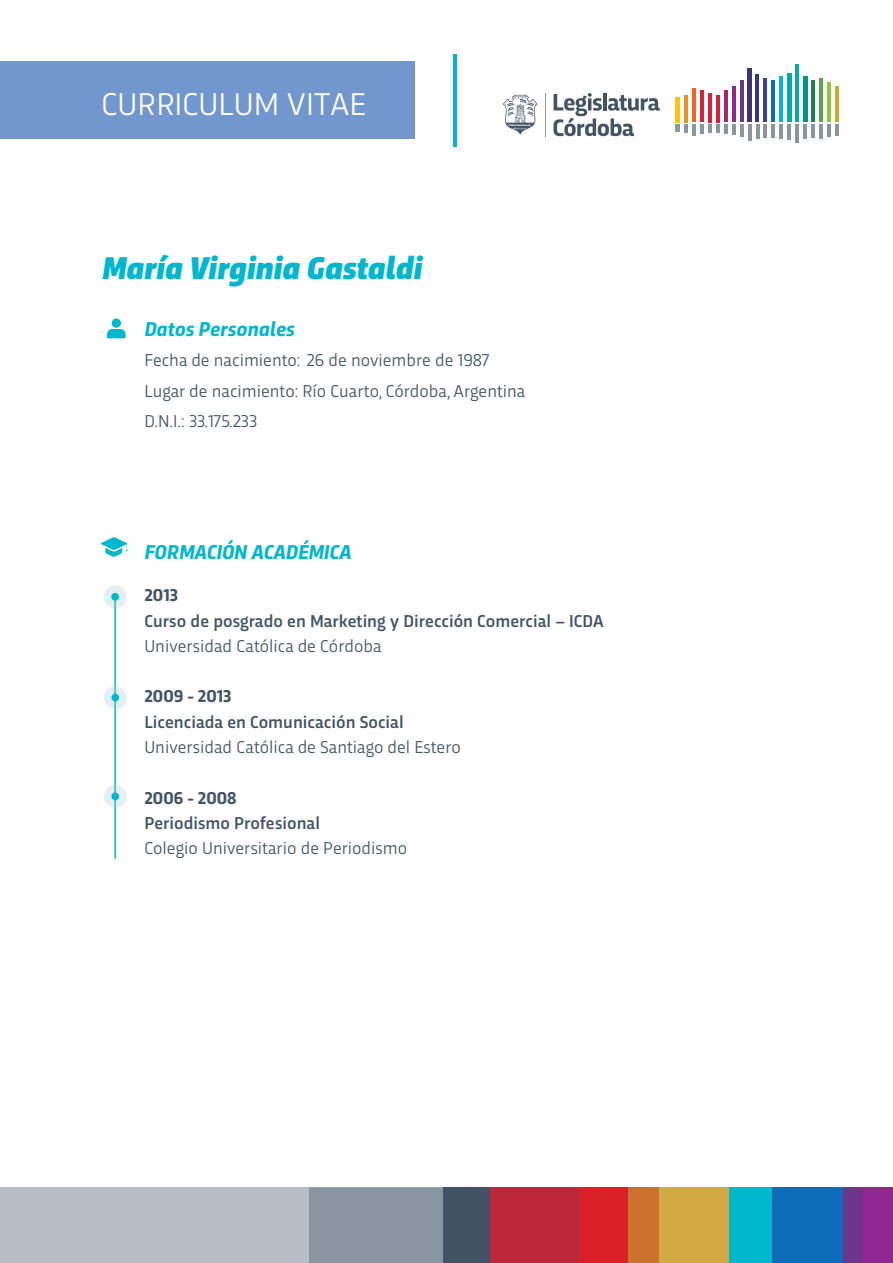
<style>
.page{position:relative;width:893px;height:1263px;background:#fff}
.page>*{position:absolute;margin:0;border:0;box-sizing:border-box;transform-origin:0 0}
.t1{font:italic 900 33px "Trasandina";color:#00b7ce}
.t2{font:33px "Trasandina";color:#fff}
.t3{font:italic 700 21px "Trasandina";color:#00b7ce}
.t4{font:18px "Trasandina";color:#425366}
.t5{font:500 18px "Trasandina";color:#425366}
.t6{font:700 18px "Trasandina";color:#425366}
</style>
<div class="page">
<div style="left:0;top:1187px;width:309px;height:76px;background:#b7bdc4"></div>
<div style="left:309px;top:1187px;width:134px;height:76px;background:#8996a1"></div>
<div style="left:484px;top:1187px;width:95px;height:76px;background:#bc273c"></div>
<div style="left:579px;top:1187px;width:50px;height:76px;background:#da2128"></div>
<div style="left:629px;top:1187px;width:31px;height:76px;background:#cc722e"></div>
<div style="left:827px;top:1187px;width:36px;height:76px;background:#6d358b"></div>
<div style="left:863px;top:1187px;width:30px;height:76px;background:#90268f"></div>
<div style="left:660px;top:1187px;width:69px;height:76px;background:#d2a942"></div>
<div style="left:443px;top:1187px;width:47px;height:76px;background:#425366"></div>
<div style="left:729px;top:1187px;width:44px;height:76px;background:#00b8ce"></div>
<div style="left:772px;top:1187px;width:70px;height:76px;background:#0e6db8"></div>
<div style="left:0;top:62px;width:415px;height:77px;background:#7197ce"></div>
<hr style="left:676px;top:97px;width:4px;height:25px;background:#fec210">
<hr style="left:684px;top:95px;width:4px;height:27px;background:#ea8f21">
<hr style="left:692px;top:89px;width:4px;height:33px;background:#f36421">
<hr style="left:700px;top:91px;width:4px;height:31px;background:#da1f38">
<hr style="left:708px;top:93px;width:4px;height:29px;background:#da1f38">
<hr style="left:716px;top:95px;width:4px;height:27px;background:#da1f38">
<hr style="left:724px;top:91px;width:4px;height:31px;background:#a52869">
<hr style="left:732px;top:87px;width:4px;height:35px;background:#90268f">
<hr style="left:740px;top:81px;width:3px;height:41px;background:#6d358b">
<hr style="left:747px;top:68px;width:4px;height:54px;background:#3f3274">
<hr style="left:755px;top:74px;width:4px;height:48px;background:#343882">
<hr style="left:763px;top:79px;width:4px;height:43px;background:#3e3f99">
<hr style="left:771px;top:81px;width:4px;height:41px;background:#0f6eb8">
<hr style="left:779px;top:76px;width:4px;height:46px;background:#00b7ce">
<hr style="left:787px;top:73px;width:4px;height:49px;background:#00aaad">
<hr style="left:795px;top:65px;width:4px;height:57px;background:#00aaad">
<hr style="left:803px;top:76px;width:4px;height:46px;background:#009884">
<hr style="left:811px;top:81px;width:4px;height:41px;background:#247c50">
<hr style="left:819px;top:79px;width:4px;height:43px;background:#59a445">
<hr style="left:827px;top:83px;width:4px;height:39px;background:#8bc63e">
<hr style="left:835px;top:87px;width:4px;height:35px;background:#d1ab2a">
<svg style="left:676px;top:124px;width:12px;height:8px"></svg>
<hr style="left:692px;top:124px;width:4px;height:11px;background:#8996a1">
<svg style="left:700px;top:124px;width:28px;height:9px"></svg>
<hr style="left:732px;top:124px;width:4px;height:10px;background:#8996a1">
<svg style="left:740px;top:124px;width:3px;height:13px"></svg>
<svg style="left:748px;top:124px;width:3px;height:17px"></svg>
<hr style="left:756px;top:124px;width:3px;height:15px;background:#8996a1">
<hr style="left:763px;top:124px;width:4px;height:13px;background:#8996a1">
<hr style="left:771px;top:124px;width:4px;height:14px;background:#8996a1">
<hr style="left:779px;top:124px;width:4px;height:14px;background:#8996a1">
<hr style="left:787px;top:124px;width:4px;height:16px;background:#8996a1">
<hr style="left:795px;top:124px;width:4px;height:19px;background:#8996a1">
<hr style="left:803px;top:124px;width:4px;height:15px;background:#8996a1">
<hr style="left:811px;top:124px;width:4px;height:14px;background:#8996a1">
<hr style="left:819px;top:124px;width:4px;height:15px;background:#8996a1">
<hr style="left:827px;top:124px;width:4px;height:13px;background:#8996a1">
<hr style="left:835px;top:124px;width:4px;height:11px;background:#8996a1">
<svg style="left:553px;top:93px;width:107px;height:43px"></svg>
<svg style="left:503px;top:95px;width:34px;height:40px"></svg>
<hr style="left:545px;top:93px;width:1px;height:43px;background:#8996a1">
<hr style="left:453px;top:54px;width:4px;height:93px;background:#00b7ce">
<svg style="left:107px;top:329px;width:19px;height:9px"></svg>
<div style="left:112px;top:318px;width:9px;height:10px;background:#00b7ce;border-radius:50%"></div>
<hr style="left:114px;top:599px;width:2px;height:259px;background:#00b7ce">
<svg style="left:104px;top:585px;width:22px;height:23px"></svg>
<div style="left:111px;top:593px;width:8px;height:8px;background:#00b7ce;border-radius:50%"></div>
<svg style="left:104px;top:686px;width:23px;height:23px"></svg>
<div style="left:111px;top:694px;width:8px;height:7px;background:#00b7ce;border-radius:50%"></div>
<svg style="left:104px;top:785px;width:23px;height:23px"></svg>
<div style="left:111px;top:792px;width:8px;height:8px;background:#00b7ce;border-radius:50%"></div>
<svg style="left:101px;top:537px;width:27px;height:20px"></svg>
<h1 class="t2" style="left:101px;top:80px;width:266px">CURRICULUM VITAE</h1>
<p class="t1" style="left:102px;top:244px;width:322px">María Virginia Gastaldi</p>
<p class="t3" style="left:144px;top:314px;width:152px">Datos Personales</p>
<p class="t4" style="left:144px;top:347px;width:347px">Fecha de nacimiento: 26 de noviembre de 1987</p>
<p class="t4" style="left:144px;top:377px;width:383px">Lugar de nacimiento: Río Cuarto, Córdoba, Argentina</p>
<p class="t4" style="left:144px;top:407px;width:115px">D.N.I.: 33.175.233</p>
<p class="t3" style="left:144px;top:537px;width:209px">FORMACIÓN ACADÉMICA</p>
<p class="t6" style="left:144px;top:582px;width:35px">2013</p>
<p class="t5" style="left:144px;top:607px;width:461px">Curso de posgrado en Marketing y Dirección Comercial – ICDA</p>
<p class="t4" style="left:144px;top:633px;width:239px">Universidad Católica de Córdoba</p>
<p class="t6" style="left:144px;top:683px;width:89px">2009 - 2013</p>
<p class="t5" style="left:144px;top:708px;width:261px">Licenciada en Comunicación Social</p>
<p class="t4" style="left:144px;top:734px;width:318px">Universidad Católica de Santiago del Estero</p>
<p class="t6" style="left:144px;top:784px;width:94px">2006 - 2008</p>
<p class="t5" style="left:144px;top:809px;width:177px">Periodismo Profesional</p>
<p class="t4" style="left:144px;top:835px;width:264px">Colegio Universitario de Periodismo</p>
</div>
